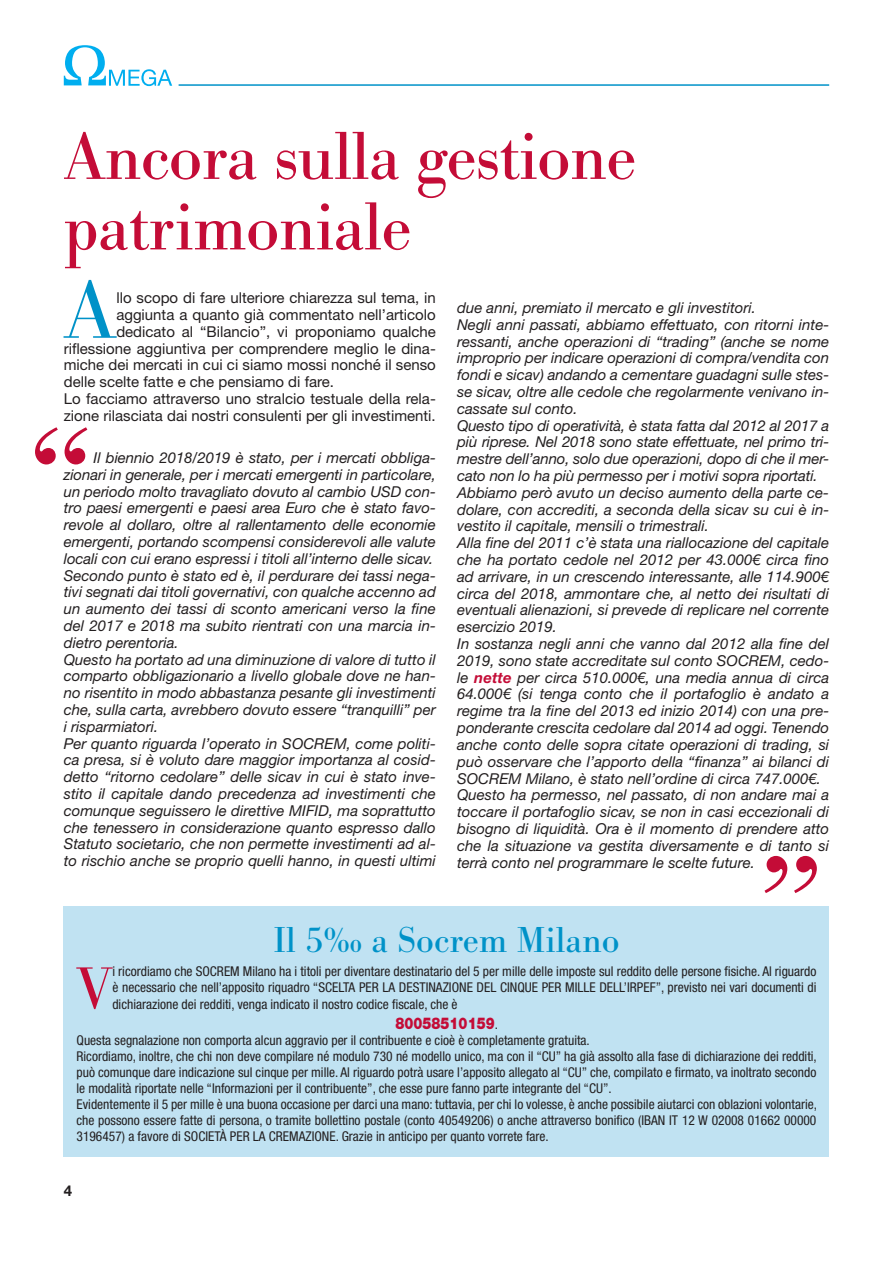
<style>
.page{position:relative;width:893px;height:1263px;background:#fff}
.page>*{position:absolute;margin:0;border:0;box-sizing:border-box;transform-origin:0 0}
.t1{font:italic 150px "Bodoni Antiqua T";color:#c40c37}
.t2{font:300 86.7px "Bodoni Antiqua T";color:#0092c8}
.t3{font:70.5px/70.5px "Bodoni Antiqua T";letter-spacing:-.01em;color:#c40c37}
.t4{font:61.65px "Bodoni Antiqua T";color:#c40c37}
.t5{font:37.5px "Bodoni Antiqua T";color:#0092c8}
.t6{font:900 16.2px "Helvetica Neue LT Std";color:#c40c37;scale:.83 1}
.t7{font:italic 15px/16.8px "Helvetica Neue LT Std";color:#231f20}
.t8{font:15px "Helvetica Neue LT Std";color:#231f20}
.t9{font:700 15px "Helvetica Neue LT Std";color:#231f20}
.t10{font:condensed 13.5px/16px "Helvetica Neue LT Std";color:#231f20;text-align:justify}
.s1{font-weight:700;color:#c40c37}
.s2{font-weight:400;font-stretch:condensed;font-size:13.5px;color:#231f20}
</style>
<div class="page">
<hr style="left:179px;top:84px;width:650px;height:2px;background:#0092c8">
<svg style="left:64px;top:45px;width:108px;height:41px"></svg>
<div style="left:64px;top:906px;width:765px;height:251px;background:#c0e2f2"></div>
<h3 class="t3" style="left:64px;top:121px;width:574px">Ancora sulla gestione patrimoniale</h3>
<p class="t7" style="left:457px;top:299px;width:374px">due anni, premiato il mercato e gli investitori.<br>Negli anni passati, abbiamo effettuato, con ritorni inte&shy;ressanti, anche operazioni di “trading” (anche se nome improprio per indicare operazioni di compra/vendita con fondi e sicav) andando a cementare guadagni sulle stes&shy;se sicav, oltre alle cedole che regolarmente venivano in&shy;cassate sul conto.<br>Questo tipo di operatività, è stata fatta dal 2012 al 2017 a più riprese. Nel 2018 sono state effettuate, nel primo tri&shy;mestre dell’anno, solo due operazioni, dopo di che il mer&shy;cato non lo ha più permesso per i motivi sopra riportati.<br>Abbiamo però avuto un deciso aumento della parte ce&shy;dolare, con accrediti, a seconda della sicav su cui è in&shy;vestito il capitale, mensili o trimestrali.<br>Alla fine del 2011 c’è stata una riallocazione del capitale che ha portato cedole nel 2012 per 43.000€ circa fino ad arrivare, in un crescendo interessante, alle 114.900€ circa del 2018, ammontare che, al netto dei risultati di eventuali alienazioni, si prevede di replicare nel corrente esercizio 2019.<br>In sostanza negli anni che vanno dal 2012 alla fine del 2019, sono state accreditate sul conto SOCREM, cedo&shy;le <span class="s1">nette</span> per circa 510.000€, una media annua di circa 64.000€ (si tenga conto che il portafoglio è andato a regime tra la fine del 2013 ed inizio 2014) con una pre&shy;ponderante crescita cedolare dal 2014 ad oggi. Tenendo anche conto delle sopra citate operazioni di trading, si può osservare che l’apporto della “finanza” ai bilanci di SOCREM Milano, è stato nell’ordine di circa 747.000€.<br>Questo ha permesso, nel passato, di non andare mai a toccare il portafoglio sicav, se non in casi eccezionali di bisogno di liquidità. Ora è il momento di prendere atto che la situazione va gestita diversamente e di tanto si terrà conto nel programmare le scelte future.</p>
<h2 class="t2" style="left:64px;top:258px;width:54px">A</h2>
<p class="t8" style="left:116px;top:289px;width:321px">llo scopo di fare ulteriore chiarezza sul tema, in</p>
<p class="t8" style="left:116px;top:306px;width:321px">aggiunta a quanto già commentato nell’articolo</p>
<p class="t8" style="left:116px;top:323px;width:321px">dedicato al “Bilancio”, vi proponiamo qualche</p>
<p class="t8" style="left:64px;top:339px;width:374px">riflessione aggiuntiva per comprendere meglio le dina-</p>
<p class="t8" style="left:64px;top:356px;width:374px">miche dei mercati in cui ci siamo mossi nonché il senso</p>
<p class="t8" style="left:64px;top:373px;width:272px">delle scelte fatte e che pensiamo di fare.</p>
<p class="t8" style="left:64px;top:390px;width:374px">Lo facciamo attraverso uno stralcio testuale della rela-</p>
<p class="t8" style="left:64px;top:407px;width:373px">zione rilasciata dai nostri consulenti per gli investimenti.</p>
<p class="t7" style="left:64px;top:449px;width:374px;text-indent:30px">Il biennio 2018/2019 è stato, per i mercati obbliga&shy;zionari in generale, per i mercati emergenti in particolare, un periodo molto travagliato dovuto al cambio USD con&shy;tro paesi emergenti e paesi area Euro che è stato favo&shy;revole al dollaro, oltre al rallentamento delle economie emergenti, portando scompensi considerevoli alle valute locali con cui erano espressi i titoli all’interno delle sicav.<br>Secondo punto è stato ed è, il perdurare dei tassi nega&shy;tivi segnati dai titoli governativi, con qualche accenno ad un aumento dei tassi di sconto americani verso la fine del 2017 e 2018 ma subito rientrati con una marcia in&shy;dietro perentoria.<br>Questo ha portato ad una diminuzione di valore di tutto il comparto obbligazionario a livello globale dove ne han&shy;no risentito in modo abbastanza pesante gli investimenti che, sulla carta, avrebbero dovuto essere “tranquilli” per i risparmiatori.<br>Per quanto riguarda l’operato in SOCREM, come politi&shy;ca presa, si è voluto dare maggior importanza al cosid&shy;detto “ritorno cedolare” delle sicav in cui è stato inve&shy;stito il capitale dando precedenza ad investimenti che comunque seguissero le direttive MIFID, ma soprattutto che tenessero in considerazione quanto espresso dallo Statuto societario, che non permette investimenti ad al&shy;to rischio anche se proprio quelli hanno, in questi ultimi</p>
<h1 class="t1" style="left:17px;top:391px;width:69px">“</h1>
<h1 class="t1" style="left:835px;top:929px;width:69px;rotate:-180deg">“</h1>
<h3 class="t5" style="left:273px;top:917px;width:348px">Il 5‰ a Socrem Milano</h3>
<h3 class="t4" style="left:77px;top:952px;width:37px">V</h3>
<p class="t10" style="left:112px;top:963px;width:706px">i ricordiamo che SOCREM Milano ha i titoli per diventare destinatario del 5 per mille delle imposte sul reddito delle persone fisiche. Al riguardo è necessario che nell’apposito riquadro “SCELTA PER LA DESTINAZIONE DEL CINQUE PER MILLE DELL’IRPEF”, previsto nei vari documenti di dichiarazione dei redditi, venga indicato il nostro codice fiscale, che è</p>
<p class="t6" style="left:395px;top:1013px;width:125px">80058510159<span class="s2">.</span></p>
<p class="t10" style="left:77px;top:1032px;width:742px;text-align:left">Questa segnalazione non comporta alcun aggravio per il contribuente e cioè è completamente gratuita.<br>Ricordiamo, inoltre, che chi non deve compilare né modulo 730 né modello unico, ma con il “CU” ha già assolto alla fase di dichiarazione dei redditi, può comunque dare indicazione sul cinque per mille. Al riguardo potrà usare l’apposito allegato al “CU” che, compilato e firmato, va inoltrato secondo le modalità riportate nelle “Informazioni per il contribuente”, che esse pure fanno parte integrante del “CU”.<br>Evidentemente il 5 per mille è una buona occasione per darci una mano: tuttavia, per chi lo volesse, è anche possibile aiutarci con oblazioni volontarie, che possono essere fatte di persona, o tramite bollettino postale (conto 40549206) o anche attraverso bonifico (IBAN IT 12 W 02008 01662 00000<br>3196457) a favore di SOCIETÀ PER LA CREMAZIONE. Grazie in anticipo per quanto vorrete fare.</p>
<p class="t9" style="left:64px;top:1181px;width:10px">4</p>
</div>
